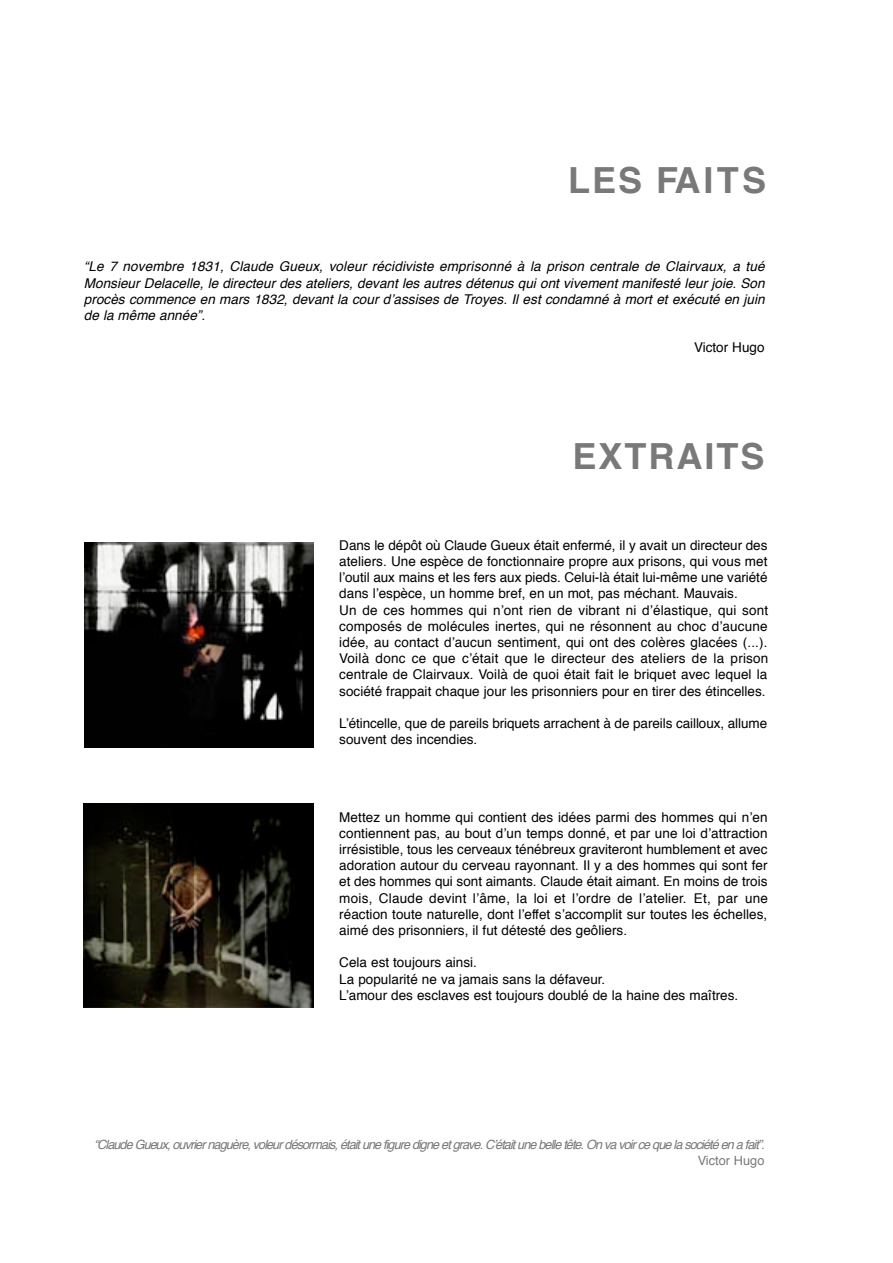
<style>
.page{position:relative;width:893px;height:1263px;background:#fff}
.page>*{position:absolute;margin:0;border:0;box-sizing:border-box;transform-origin:0 0}
.t1{font:700 36px "Helvetica";color:#797979}
.t2{font:13.5px/16.2px "Helvetica";color:#000}
.t3{font:italic 13.5px/16.2px "Helvetica";color:#000;text-align:justify}
.t4{font:italic 12.75px "Helvetica";color:#797979}
.t5{font:12.75px "Helvetica";color:#797979}
</style>
<div class="page">
<img style="left:85px;top:543px;width:229px;height:204px">
<img style="left:84px;top:804px;width:229px;height:204px">
<h1 class="t1" style="left:568px;top:166px;width:200px">L E S FA I T S</h1>
<p class="t3" style="left:84px;top:260px;width:685px">“Le 7 novembre 1831, Claude Gueux, voleur récidiviste emprisonné à la prison centrale de Clairvaux, a tué Monsieur Delacelle, le directeur des ateliers, devant les autres détenus qui ont vivement manifesté leur joie. Son procès commence en mars 1832, devant la cour d’assises de Troyes. Il est condamné à mort et exécuté en juin de la même année”.</p>
<p class="t2" style="left:694px;top:341px;width:72px">Victor Hugo</p>
<h1 class="t1" style="left:572px;top:441px;width:193px">E X T R A IT S</h1>
<p class="t2" style="left:339px;top:538px;width:430px">Dans le dépôt où Claude Gueux était enfermé, il y avait un directeur des ateliers. Une espèce de fonctionnaire propre aux prisons, qui vous met l’outil aux mains et les fers aux pieds. Celui-là était lui-même une variété dans l’espèce, un homme bref, en un mot, pas méchant. Mauvais.<br>Un de ces hommes qui n’ont rien de vibrant ni d’élastique, qui sont composés de molécules inertes, qui ne résonnent au choc d’aucune idée, au contact d’aucun sentiment, qui ont des colères glacées (...).<br>Voilà donc ce que c’était que le directeur des ateliers de la prison centrale de Clairvaux. Voilà de quoi était fait le briquet avec lequel la société frappait chaque jour les prisonniers pour en tirer des étincelles.</p>
<p class="t2" style="left:339px;top:716px;width:429px">L’étincelle, que de pareils briquets arrachent à de pareils cailloux, allume souvent des incendies.</p>
<p class="t2" style="left:339px;top:810px;width:430px;text-align:justify">Mettez un homme qui contient des idées parmi des hommes qui n’en contiennent pas, au bout d’un temps donné, et par une loi d’attraction irrésistible, tous les cerveaux ténébreux graviteront humblement et avec adoration autour du cerveau rayonnant. Il y a des hommes qui sont fer et des hommes qui sont aimants. Claude était aimant. En moins de trois mois, Claude devint l’âme, la loi et l’ordre de l’atelier. Et, par une réaction toute naturelle, dont l’effet s’accomplit sur toutes les échelles, aimé des prisonniers, il fut détesté des geôliers.</p>
<p class="t2" style="left:339px;top:956px;width:400px">Cela est toujours ainsi.<br>La popularité ne va jamais sans la défaveur.<br>L’amour des esclaves est toujours doublé de la haine des maîtres.</p>
<p class="t4" style="left:94px;top:1139px;width:674px">“Claude Gueux, ouvrier naguère, voleur désormais, était une figure digne et grave. C’était une belle tête. On va voir ce que la société en a fait”.</p>
<p class="t5" style="left:697px;top:1156px;width:68px">Victor Hugo</p>
</div>
